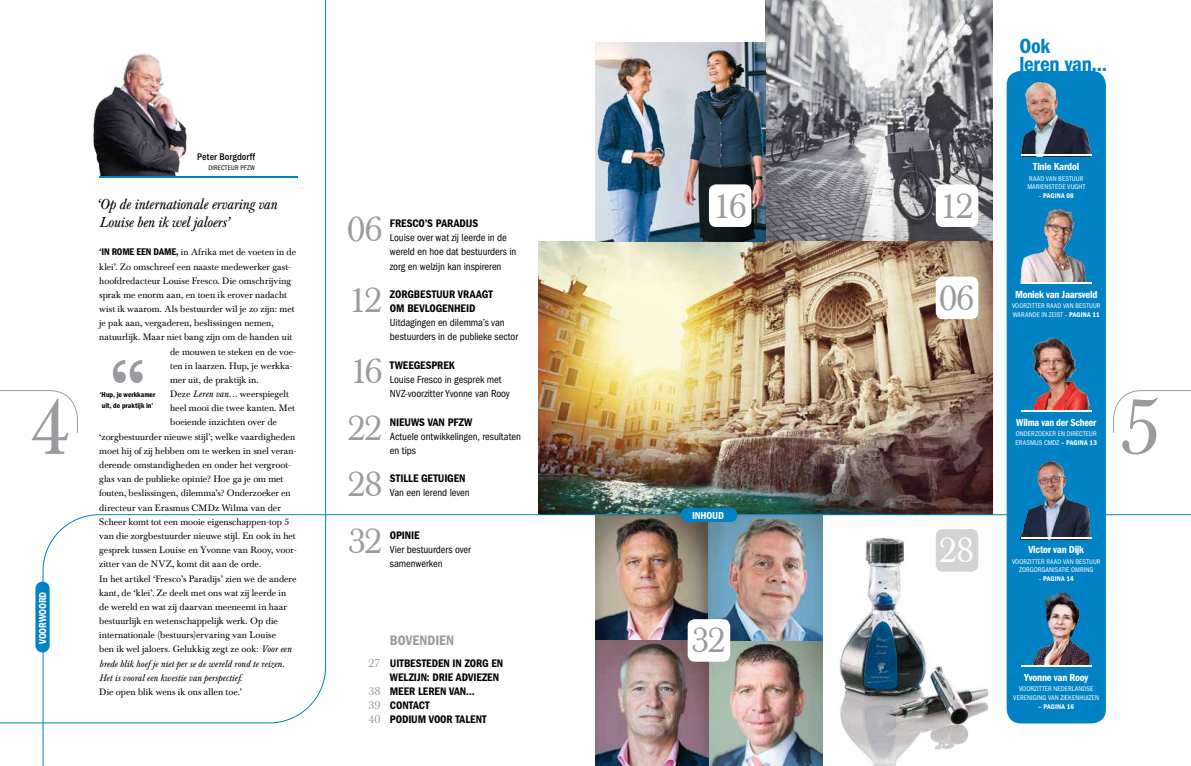
<style>
.page{position:relative;width:1191px;height:766px;background:#fff}
.page>*{position:absolute;margin:0;border:0;box-sizing:border-box;transform-origin:0 0}
.t1{font:79px "Baskerville BE";color:#999b9e}
.t2{font:35px/56.7px "Baskerville BE";letter-spacing:-.055em;color:#999b9e;text-align:justify}
.t3{font:35px "Baskerville BE";color:#fff}
.t4{font:21.3px/17.7px "ITC Franklin Gothic Std Dm Cd";color:#0082c4}
.t5{font:italic 14.2px/17.7px "Baskerville BE";letter-spacing:-.015em;color:#000}
.t6{font:14.2px "ITC Franklin Gothic Std Dm Cd";color:#999b9e}
.t7{font:11.3px/14.2px "ITC Franklin Gothic Std Dm Cd";letter-spacing:.005em;color:#000}
.t8{font:condensed 10.6px/14.2px "ITC Franklin Gothic Std";letter-spacing:-.005em;color:#000}
.t9{font:10.6px "ITC Franklin Gothic Std Dm Cd";letter-spacing:-.005em;color:#fff}
.t10{font:10.6px "ITC Franklin Gothic Std Dm Cd";letter-spacing:-.005em;color:#fff;scale:.95 1}
.t11{font:10.5px "ITC Franklin Gothic Std Dm Cd";color:#fff}
.t12{font:500 condensed 10px "ITC Franklin Gothic Std";letter-spacing:.005em;color:#000}
.t13{font:9.2px/14.2px "Baskerville BE";color:#000}
.t14{font:7.5px/10.6px "ITC Franklin Gothic Std Dm Cd";color:#000}
.t15{font:condensed 7.1px "ITC Franklin Gothic Std";letter-spacing:.02em;color:#fff}
.t16{font:7.1px "ITC Franklin Gothic Std Dm Cd";letter-spacing:.02em;color:#fff}
.t17{font:condensed 7px "ITC Franklin Gothic Std";letter-spacing:.02em;color:#000}
.s1{font-family:"ITC Franklin Gothic Std";font-stretch:condensed}
.s2{font-family:"ITC Franklin Gothic Std Dm Cd";font-size:10px}
.s3{font-style:italic}
.s4{font-family:"Baskerville BE";font-size:11.7px;color:#999b9e}
</style>
<div class="page">
<img style="left:93px;top:53px;width:94px;height:123px">
<hr style="left:99px;top:176px;width:199px;height:1px;background:#0082c4">
<img style="left:765px;top:0;width:227px;height:241px">
<div style="left:1006px;top:71px;width:100px;height:652px;background:#0082c4;border-radius:14px"></div>
<img style="left:539px;top:241px;width:453px;height:272px">
<img style="left:595px;top:43px;width:170px;height:198px">
<img style="left:1021px;top:81px;width:70px;height:73px">
<img style="left:1020px;top:208px;width:66px;height:74px">
<img style="left:1032px;top:337px;width:58px;height:73px">
<img style="left:42px;top:513px;width:1149px;height:252px">
<hr style="left:1020px;top:154px;width:71px;height:2px;background:#fff">
<hr style="left:1020px;top:282px;width:71px;height:1px;background:#fff">
<hr style="left:1020px;top:410px;width:71px;height:1px;background:#fff">
<hr style="left:1020px;top:665px;width:71px;height:1px;background:#fff">
<img style="left:1020px;top:461px;width:71px;height:76px">
<hr style="left:1020px;top:537px;width:71px;height:2px;background:#fff">
<svg style="left:113px;top:360px;width:30px;height:23px"></svg>
<div style="left:680px;top:507px;width:57px;height:15px;background:#0082c4;border-radius:7px"></div>
<div style="left:35px;top:581px;width:15px;height:71px;background:#0082c4;border-radius:7px"></div>
<svg style="left:0;top:390px;width:78px;height:43px"></svg>
<svg style="left:1113px;top:390px;width:78px;height:43px"></svg>
<div style="left:709px;top:184px;width:42px;height:43px;background:#fff;border-radius:7px"></div>
<div style="left:687px;top:619px;width:43px;height:42px;background:#fff;border-radius:7px"></div>
<div style="left:935px;top:276px;width:43px;height:43px;background:#fff;border-radius:7px"></div>
<div style="left:935px;top:529px;width:43px;height:42px;background:#d1d3d4;border-radius:7px"></div>
<div style="left:935px;top:184px;width:43px;height:43px;background:#fff;border-radius:7px"></div>
<h3 class="t4" style="left:1019px;top:37px;width:89px">OOK<br>LEREN VAN...</h3>
<p class="t12" style="left:197px;top:150px;width:59px">Peter Borgdorff</p>
<p class="t17" style="left:208px;top:164px;width:14px">Directeu</p>
<p class="t17" style="left:235px;top:164px;width:22px">r PFZW</p>
<p class="t9" style="left:1033px;top:161px;width:48px">TINIE KARDOL</p>
<p class="t15" style="left:1029px;top:174px;width:5px">Raad</p>
<p class="t15" style="left:1046px;top:174px;width:5px">van</p>
<p class="t15" style="left:1058px;top:174px;width:5px">bestuu</p>
<p class="t15" style="left:1079px;top:174px;width:5px">r</p>
<p class="t15" style="left:1027px;top:183px;width:17px">Marienstede</p>
<p class="t15" style="left:1067px;top:183px;width:19px">Vug ht</p>
<p class="t16" style="left:1038px;top:192px;width:37px"><span class="s1">–</span> PAGINA 08</p>
<h2 class="t2" style="left:712px;top:178px;width:36px">16</h2>
<h2 class="t2" style="left:939px;top:178px;width:36px">12</h2>
<h3 class="t5" style="left:96px;top:196px;width:183px">‘Op de internationale ervaring van<br>Louise ben ik wel jaloers’</h3>
<h2 class="t2" style="left:347px;top:202px;width:37px">06</h2>
<p class="t7" style="left:390px;top:216px;width:90px">FRESCO’S PARADIJS</p>
<p class="t8" style="left:390px;top:230px;width:128px">Louise over wat zij leerde in de wereld en hoe dat bestuurders in zorg en welzijn kan inspireren</p>
<p class="t7" style="left:390px;top:287px;width:104px">ZORGBESTUUR VRAAGT<br>OM BEVLOGENHEID</p>
<p class="t8" style="left:390px;top:315px;width:130px">Uitdagingen en dilemma’s van bestuurders in de publieke sector</p>
<p class="t7" style="left:390px;top:358px;width:66px">TWEEGESPREK</p>
<p class="t8" style="left:390px;top:372px;width:121px">Louise Fresco in gesprek met<br>NVZ-voorzitter Yvonne van Rooy</p>
<p class="t7" style="left:390px;top:414px;width:7px">NIEUWS</p>
<p class="t7" style="left:428px;top:414px;width:7px">VAN</p>
<p class="t7" style="left:448px;top:414px;width:26px">PFZW</p>
<p class="t8" style="left:390px;top:429px;width:133px">Actuele ontwikkelingen, resultaten en tips</p>
<p class="t7" style="left:390px;top:471px;width:77px">STILLE GETUIGEN</p>
<p class="t8" style="left:390px;top:486px;width:81px">Van een lerend leven</p>
<p class="t7" style="left:390px;top:528px;width:31px">OPINIE</p>
<p class="t8" style="left:390px;top:542px;width:83px">Vier bestuurders over samenwerken</p>
<p class="t13" style="left:99px;top:245px;width:198px"><span class="s2">‘IN ROME EEN DAME,</span> in Afrika met de voeten in de klei’. Zo omschreef een naaste medewerker gast&shy;hoofdredacteur Louise Fresco. Die omschrijving sprak me enorm aan, en toen ik erover nadacht wist ik waarom. Als bestuurder wil je zo zijn: met je pak aan, vergaderen, beslissingen nemen, natuurlijk. Maar niet bang zijn om de handen uit</p>
<h2 class="t2" style="left:939px;top:270px;width:37px">06</h2>
<h2 class="t2" style="left:348px;top:272px;width:36px">12</h2>
<p class="t9" style="left:1015px;top:288px;width:84px">MONIEK VAN JAARSVELD</p>
<p class="t15" style="left:1012px;top:302px;width:19px">Voo rzitte</p>
<p class="t15" style="left:1041px;top:302px;width:14px">r raad</p>
<p class="t15" style="left:1063px;top:302px;width:5px">van</p>
<p class="t15" style="left:1075px;top:302px;width:5px">bestuu</p>
<p class="t15" style="left:1097px;top:302px;width:5px">r</p>
<p class="t15" style="left:1012px;top:310px;width:17px">Warande</p>
<p class="t15" style="left:1041px;top:310px;width:14px">in Zeist</p>
<p class="t16" style="left:1064px;top:310px;width:36px"><span class="s1">–</span> PAGINA 11</p>
<p class="t13" style="left:170px;top:344px;width:128px">de mouwen te steken en de voe&shy;ten in laarzen. Hup, je werkka&shy;mer uit, de praktijk in.<br>Deze <span class="s3">Leren van…</span> weerspiegelt heel mooi die twee kanten. Met boeiende inzichten over de</p>
<h2 class="t2" style="left:350px;top:343px;width:34px">16</h2>
<p class="t14" style="left:100px;top:389px;width:57px">‘HUP, JE WERKKAMER<br>UIT, DE PRAKTIJK IN’</p>
<h1 class="t1" style="left:30px;top:381px;width:43px">4</h1>
<h1 class="t1" style="left:1120px;top:381px;width:43px">5</h1>
<h2 class="t2" style="left:348px;top:400px;width:36px">22<br>28<br>32</h2>
<p class="t10" style="left:1016px;top:416px;width:86px">WILMA VAN DER SCHEER</p>
<p class="t15" style="left:1015px;top:429px;width:5px">onde</p>
<p class="t15" style="left:1031px;top:429px;width:49px">rzoeker en di recteu</p>
<p class="t15" style="left:1093px;top:429px;width:5px">r</p>
<p class="t15" style="left:1015px;top:438px;width:13px">Erasmus</p>
<p class="t16" style="left:1044px;top:438px;width:54px"><span class="s1">CMDz</span> – PAGINA 13</p>
<p class="t13" style="left:99px;top:429px;width:199px">‘zorgbestuurder nieuwe stijl’; welke vaardigheden moet hij of zij hebben om te werken in snel veran&shy;derende omstandigheden en onder het vergroot&shy;glas van de publieke opinie? Hoe ga je om met fouten, beslissingen, dilemma’s? Onderzoeker en directeur van Erasmus CMDz Wilma van der Scheer komt tot een mooie eigenschappen-top 5 van die zorgbestuurder nieuwe stijl. En ook in het gesprek tussen Louise en Yvonne van Rooy, voor&shy;zitter van de NVZ, komt dit aan de orde.<br>In het artikel ‘Fresco’s Paradijs’ zien we de andere kant, de ‘klei’. Ze deelt met ons wat zij leerde in de wereld en wat zij daarvan meeneemt in haar bestuurlijk en wetenschappelijk werk. Op die internationale (bestuurs)ervaring van Louise<br>ben ik wel jaloers. Gelukkig zegt ze ook: <span class="s3">Voor een brede blik hoef je niet per se de wereld rond te reizen.<br>Het is vooral een kwestie van perspectief.</span></p>
<p class="t13" style="left:99px;top:684px;width:144px">Die open blik wens ik ons allen toe.’</p>
<p class="t11" style="left:692px;top:509px;width:7px">INHOUD</p>
<h2 class="t3" style="left:939px;top:530px;width:36px">28</h2>
<p class="t9" style="left:1028px;top:543px;width:57px">VICTOR VAN DIJK</p>
<p class="t15" style="left:1012px;top:557px;width:19px">Voo rzitte</p>
<p class="t15" style="left:1041px;top:557px;width:14px">r raad</p>
<p class="t15" style="left:1063px;top:557px;width:5px">van</p>
<p class="t15" style="left:1075px;top:557px;width:5px">bestuu</p>
<p class="t15" style="left:1097px;top:557px;width:5px">r</p>
<p class="t15" style="left:1019px;top:566px;width:27px">zorgorganisatie</p>
<p class="t15" style="left:1071px;top:566px;width:17px">Omring</p>
<p class="t16" style="left:1038px;top:574px;width:37px"><span class="s1">–</span> PAGINA 14</p>
<p class="t11" style="left:37px;top:644px;width:53px;rotate:-90deg">VOORWOORD</p>
<h2 class="t2" style="left:691px;top:613px;width:36px">32</h2>
<h3 class="t6" style="left:390px;top:632px;width:66px">BOVENDIEN</h3>
<p class="t7" style="left:390px;top:655px;width:115px;text-indent:-21px"><span class="s4">27</span> UITBESTEDEN IN ZORG EN<br>WELZIJN: DRIE</p>
<p class="t7" style="left:369px;top:670px;width:132px;text-indent:87px">ADVIEZEN<br><span class="s4">38</span> MEER LEREN VAN…<br><span class="s4">39</span> CONTACT<br><span class="s4">40</span> PODIUM VOOR TALENT</p>
<p class="t9" style="left:1024px;top:671px;width:65px">YVONNE VAN ROOY</p>
<p class="t15" style="left:1019px;top:684px;width:19px">voorzitte</p>
<p class="t15" style="left:1048px;top:684px;width:29px">r Nederlandse</p>
<p class="t15" style="left:1013px;top:693px;width:15px">Vereniging</p>
<p class="t15" style="left:1048px;top:693px;width:5px">van</p>
<p class="t15" style="left:1060px;top:693px;width:27px">Zieken huizen</p>
<p class="t16" style="left:1038px;top:702px;width:37px">– PAGINA 16</p>
</div>
